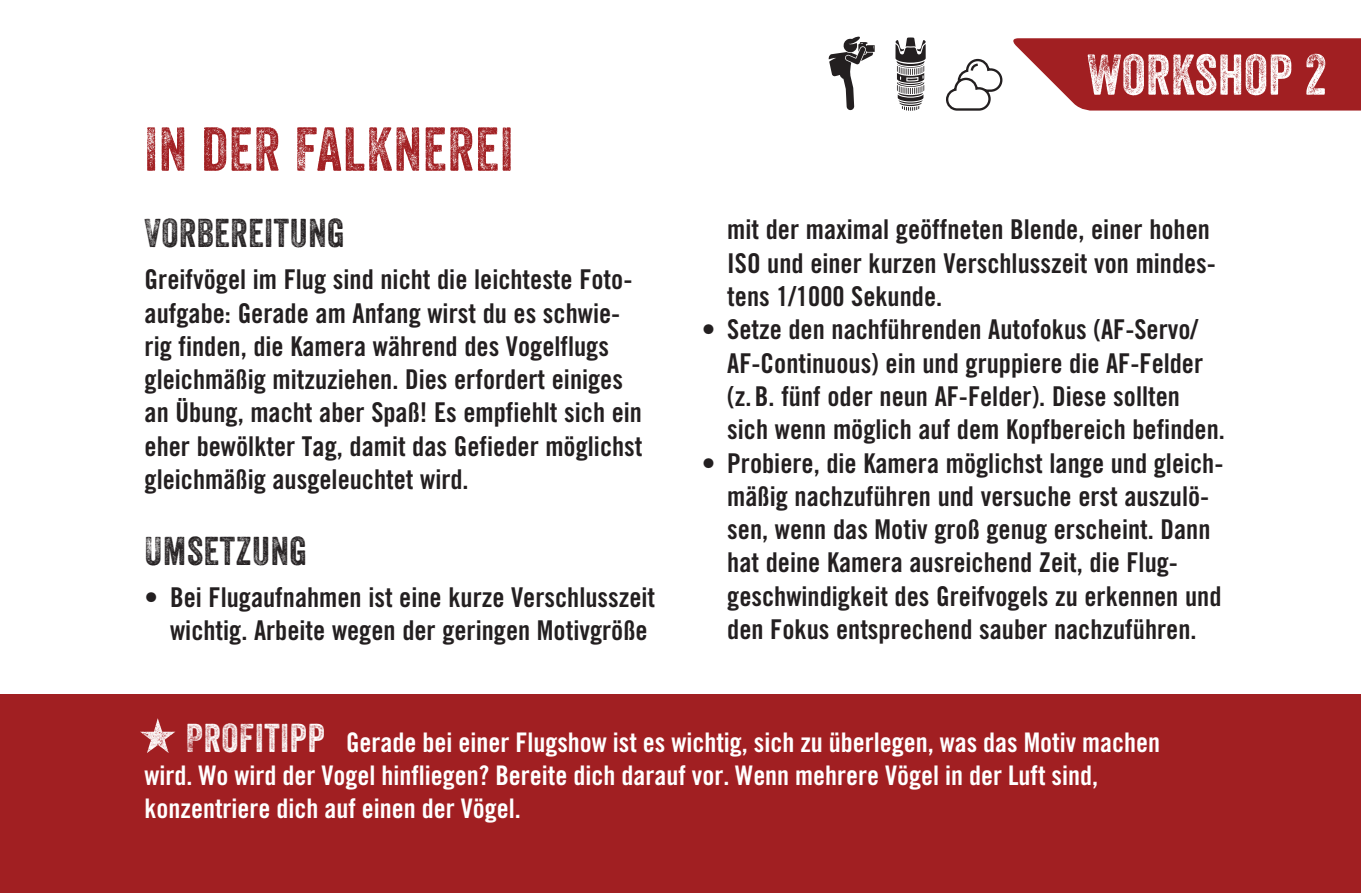
<style>
.page{position:relative;width:1361px;height:893px;background:#fff}
.page>*{position:absolute;margin:0;border:0;box-sizing:border-box;transform-origin:0 0}
.t1{font:60px "Veneer Three";letter-spacing:.02em;color:#a11f22}
.t2{font:55.5px "Veneer Three";letter-spacing:.01em;color:#fff}
.t3{font:39px "Veneer Three";letter-spacing:.02em;color:#231f20}
.t4{font:27.3px/33.3px "Trade Gothic Bold Cond Twenty";color:#231f20}
.t5{font:27px/33px "Trade Gothic Bold Cond Twenty";color:#fff}
.s1{font-family:"Veneer Three";font-size:39px}
</style>
<div class="page">
<div style="left:0;top:694px;width:1361px;height:199px;background:#a11f22"></div>
<svg style="left:140px;top:718px;width:35px;height:35px"></svg>
<svg style="left:895px;top:37px;width:30px;height:74px"></svg>
<svg style="left:946px;top:38px;width:415px;height:73px"></svg>
<svg style="left:828px;top:36px;width:46px;height:74px"></svg>
<p class="t1" style="left:145px;top:113px;width:370px">IN DER FALKNEREI</p>
<p class="t3" style="left:145px;top:210px;width:201px">VORBEREITUNG</p>
<p class="t4" style="left:145px;top:263px;width:499px">Greifvögel im Flug sind nicht die leichteste Foto&shy;aufgabe: Gerade am Anfang wirst du es schwie&shy;rig finden, die Kamera während des Vogelflugs gleichmäßig mitzuziehen. Dies erfordert einiges an Übung, macht aber Spaß! Es empfiehlt sich ein eher bewölkter Tag, damit das Gefieder möglichst gleichmäßig ausgeleuchtet wird.</p>
<p class="t3" style="left:145px;top:527px;width:164px">UMSETZUNG</p>
<p class="t4" style="left:145px;top:580px;width:512px;text-align:right">• Bei Flugaufnahmen ist eine kurze Verschlusszeit wichtig. Arbeite wegen der geringen Motivgröße</p>
<p class="t2" style="left:1087px;top:41px;width:241px">WORKSHOP 2</p>
<p class="t4" style="left:727px;top:213px;width:490px">mit der maximal geöffneten Blende, einer hohen<br>ISO und einer kurzen Verschlusszeit von mindes&shy;tens 1/1000 Sekunde.</p>
<p class="t4" style="left:727px;top:313px;width:499px;text-indent:-25px">• Setze den nachführenden Autofokus (AF-Servo/ AF-Continuous) ein und gruppiere die AF-Felder (z. B. fünf oder neun AF-Felder). Diese sollten sich wenn möglich auf dem Kopfbereich befinden.</p>
<p class="t4" style="left:727px;top:446px;width:498px;text-indent:-25px">• Probiere, die Kamera möglichst lange und gleich&shy;mäßig nachzuführen und versuche erst auszulö&shy;sen, wenn das Motiv groß genug erscheint. Dann hat deine Kamera ausreichend Zeit, die Flug&shy;geschwindigkeit des Greifvogels zu erkennen und den Fokus entsprechend sauber nachzuführen.</p>
<p class="t5" style="left:145px;top:726px;width:1017px;text-indent:41px"><span class="s1">PROFITIPP</span> Gerade bei einer Flugshow ist es wichtig, sich zu überlegen, was das Motiv machen wird. Wo wird der Vogel hinfliegen? Bereite dich darauf vor. Wenn mehrere Vögel in der Luft sind, konzentriere dich auf einen der Vögel.</p>
</div>
